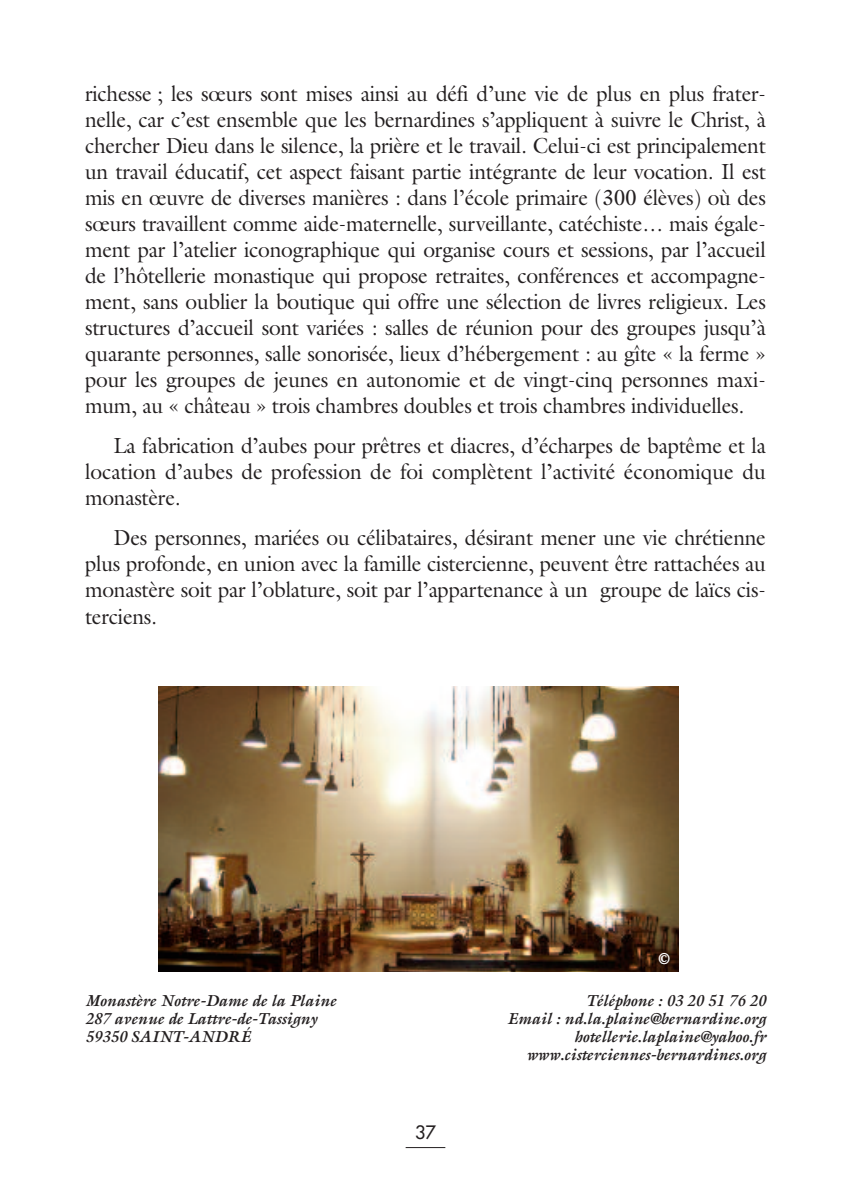
<style>
.page{position:relative;width:851px;height:1191px;background:#fff}
.page>*{position:absolute;margin:0;border:0;box-sizing:border-box;transform-origin:0 0}
.t1{font:22px/26px "Galliard";letter-spacing:-.01em;color:#231f20;text-align:justify;scale:.95 1}
.t2{font:18px "Futura";color:#231f20}
.t3{font:italic 700 16px/18px "Galliard";color:#231f20;text-align:right}
.t4{font:italic 700 16px "Galliard";color:#fff;scale:.95 1}
</style>
<div class="page">
<hr style="left:405px;top:1147px;width:40px;height:1px;background:#231f20">
<img style="left:158px;top:686px;width:520px;height:285px">
<p class="t1" style="left:85px;top:80px;width:718px">richesse ; les sœurs sont mises ainsi au défi d’une vie de plus en plus frater&shy;nelle, car c’est ensemble que les bernardines s’appliquent à suivre le Christ, à chercher Dieu dans le silence, la prière et le travail. Celui-ci est principalement un travail éducatif, cet aspect faisant partie intégrante de leur vocation. Il est mis en œuvre de diverses manières : dans l’école primaire (300 élèves) où des sœurs travaillent comme aide-maternelle, surveillante, catéchiste… mais égale&shy;ment par l’atelier iconographique qui organise cours et sessions, par l’accueil de l’hôtellerie monastique qui propose retraites, conférences et accompagne&shy;ment, sans oublier la boutique qui offre une sélection de livres religieux. Les structures d’accueil sont variées : salles de réunion pour des groupes jusqu’à quarante personnes, salle sonorisée, lieux d’hébergement : au gîte « la ferme » pour les groupes de jeunes en autonomie et de vingt-cinq personnes maxi&shy;mum, au « château » trois chambres doubles et trois chambres individuelles.</p>
<p class="t1" style="left:85px;top:433px;width:718px;text-indent:28px">La fabrication d’aubes pour prêtres et diacres, d’écharpes de baptême et la location d’aubes de profession de foi complètent l’activité économique du monastère.</p>
<p class="t1" style="left:85px;top:525px;width:718px;text-indent:28px">Des personnes, mariées ou célibataires, désirant mener une vie chrétienne plus profonde, en union avec la famille cistercienne, peuvent être rattachées au monastère soit par l’oblature, soit par l’appartenance à un groupe de laïcs cis&shy;terciens.</p>
<p class="t4" style="left:657px;top:948px;width:14px">©</p>
<p class="t3" style="left:85px;top:991px;width:252px">Monastère Notre-Dame de la Plaine</p>
<p class="t3" style="left:586px;top:991px;width:181px">Téléphone : 03 20 51 76 20</p>
<p class="t3" style="left:85px;top:1009px;width:233px">287 avenue de Lattre-de-Tassigny</p>
<p class="t3" style="left:507px;top:1009px;width:260px">Email : nd.la.plaine@bernardine.org</p>
<p class="t3" style="left:85px;top:1027px;width:167px">59350 SAINT-ANDRÉ</p>
<p class="t3" style="left:526px;top:1027px;width:241px">hotellerie.laplaine@yahoo.fr www.cisterciennes-bernardines.org</p>
<p class="t2" style="left:415px;top:1123px;width:22px">37</p>
</div>
